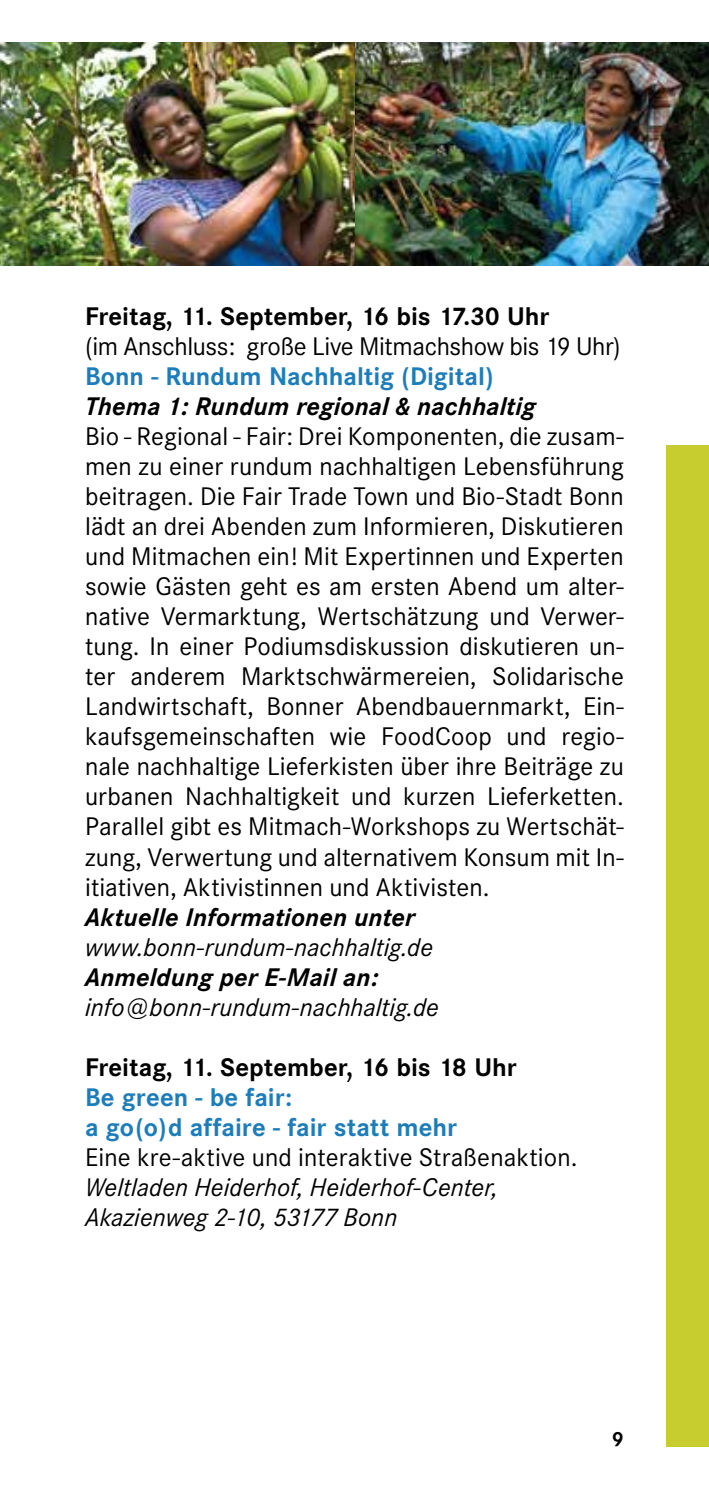
<style>
.page{position:relative;width:709px;height:1489px;background:#fff}
.page>*{position:absolute;margin:0;border:0;box-sizing:border-box;transform-origin:0 0}
.t1{font:25px/30px "Corporate SBQ";letter-spacing:.005em;color:#000;text-align:justify}
.t2{font:italic 25px/30px "Corporate SBQ";color:#000}
.t3{font:italic 700 25px "Corporate SBQ";color:#000}
.t4{font:700 25px/30px "Corporate SBQ";color:#1d7dba}
.t5{font:700 25px "Corporate SBQ";color:#000}
.t6{font:25px "Corporate SBQ";letter-spacing:-.015em;color:#000}
.t7{font:700 20px "Corporate SBQ";color:#000}
</style>
<div class="page">
<div style="left:666px;top:445px;width:43px;height:1001px;background:#c7cd2e"></div>
<img style="left:0;top:43px;width:709px;height:222px">
<p class="t5" style="left:85px;top:301px;width:466px">Freitag, 11. September, 16 bis 17.30 Uhr</p>
<p class="t6" style="left:85px;top:332px;width:537px">(im Anschluss: große Live Mitmachshow bis 19 Uhr)</p>
<p class="t4" style="left:85px;top:362px;width:410px">Bonn - Rundum Nachhaltig (Digital)</p>
<p class="t3" style="left:85px;top:391px;width:452px">Thema 1: Rundum regional &amp; nachhaltig</p>
<p class="t1" style="left:85px;top:422px;width:540px">Bio - Regional - Fair: Drei Komponenten, die zusam&shy;men zu einer rundum nachhaltigen Lebensführung beitragen. Die Fair Trade Town und Bio-Stadt Bonn lädt an drei Abenden zum Informieren, Diskutieren und Mitmachen ein! Mit Expertinnen und Experten sowie Gästen geht es am ersten Abend um alter&shy;native Vermarktung, Wertschätzung und Verwer&shy;tung. In einer Podiumsdiskussion diskutieren un&shy;ter anderem Marktschwärmereien, Solidarische Landwirtschaft, Bonner Abendbauernmarkt, Ein&shy;kaufsgemeinschaften wie FoodCoop und regio&shy;nale nachhaltige Lieferkisten über ihre Beiträge zu urbanen Nachhaltigkeit und kurzen Lieferketten.<br>Parallel gibt es Mitmach-Workshops zu Wertschät&shy;zung, Verwertung und alternativem Konsum mit In&shy;itiativen, Aktivistinnen und Aktivisten.</p>
<p class="t3" style="left:85px;top:901px;width:331px">Aktuelle Informationen unter</p>
<p class="t2" style="left:85px;top:931px;width:349px">www.bonn-rundum-nachhaltig.de</p>
<p class="t3" style="left:85px;top:961px;width:295px">Anmeldung per E-Mail an:</p>
<p class="t2" style="left:85px;top:991px;width:355px">info@bonn-rundum-nachhaltig.de</p>
<p class="t5" style="left:85px;top:1051px;width:433px">Freitag, 11. September, 16 bis 18 Uhr</p>
<p class="t4" style="left:85px;top:1082px;width:373px">Be green - be fair:<br>a go(o)d affaire - fair statt mehr</p>
<p class="t1" style="left:85px;top:1142px;width:494px">Eine kre-aktive und interaktive Straßenaktion.</p>
<p class="t2" style="left:85px;top:1171px;width:414px">Weltladen Heiderhof, Heiderhof-Center,<br>Akazienweg 2-10, 53177 Bonn</p>
<p class="t7" style="left:612px;top:1426px;width:14px">9</p>
</div>
